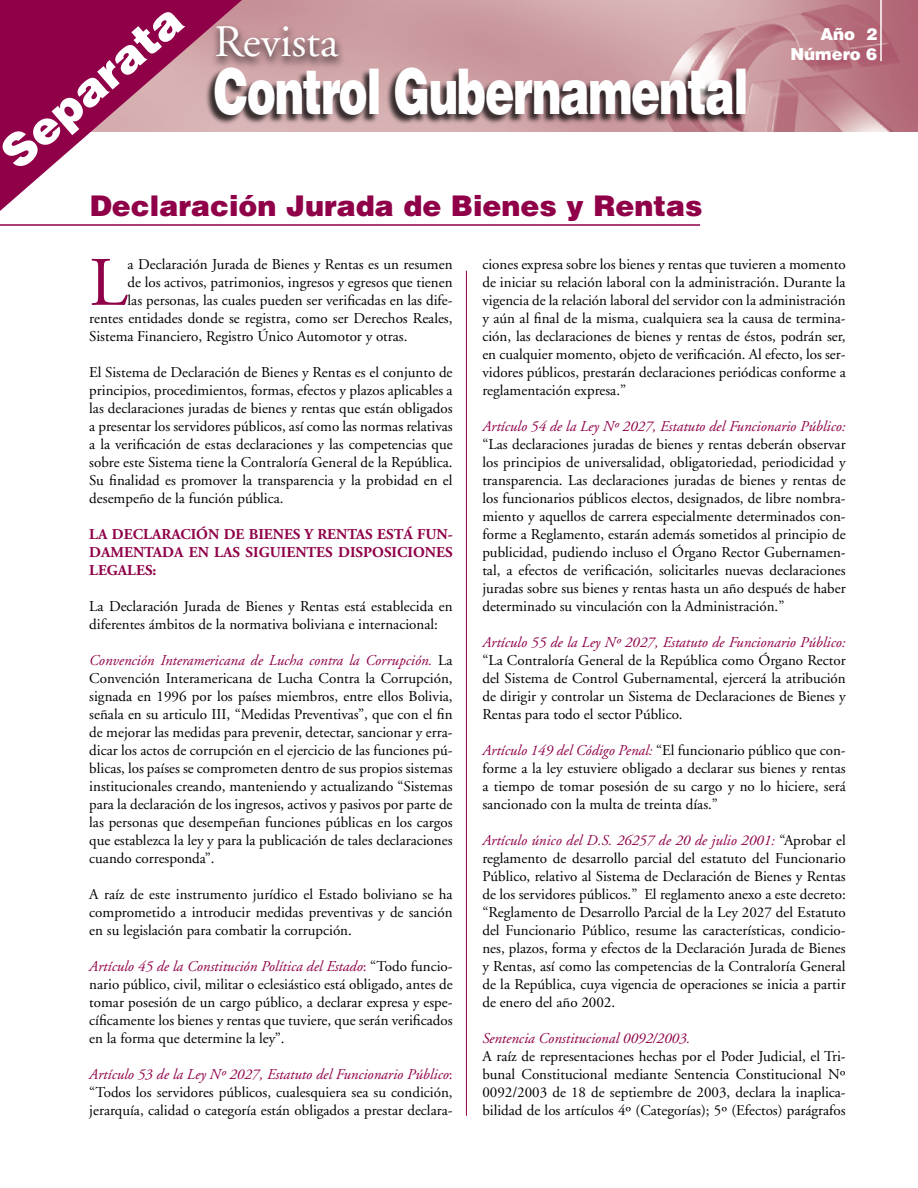
<style>
.page{position:relative;width:918px;height:1188px;background:#fff}
.page>*{position:absolute;margin:0;border:0;box-sizing:border-box;transform-origin:0 0}
.Párrafo_normal{font:69.3px "Adobe Garamond";color:#8f0048}
.Párrafo_normal-2{font:900 63px "Helvetica";letter-spacing:-.03em;color:#fff;scale:.7 1}
.t1{font:900 45px "Helvetica";color:#fff}
.Párrafo_normal-3{font:45px "Adobe Garamond";color:#fff}
.Párrafo_normal-4{font:900 28.5px "Helvetica";color:#8f0048}
.Número_Volumen_Fecha_-_Moderno{font:900 16.5px "Helvetica";color:#fff}
.Párrafo_normal-5{font:15px/18px "Adobe Garamond";color:#000;text-align:justify}
.Párrafo_normal-6{font:700 15px/18px "Adobe Garamond";color:#8f0048;text-align:justify}
.Párrafo_normal-7{font:italic 15px "Adobe Garamond";color:#8f0048}
.s1{font-style:italic;color:#8f0048}
.s2{color:#8f0048}
</style>
<div class="page">
<img style="left:242px;top:0;width:676px;height:132px">
<hr style="left:466px;top:271px;width:1px;height:845px;background:#8f0048">
<div style="left:204px;top:68px;width:542px;height:58px;background:#000;opacity:.75"></div>
<div style="left:209px;top:21px;width:137px;height:50px;background:#000;opacity:.9"></div>
<svg style="left:0;top:0;width:242px;height:211px"></svg>
<hr style="left:880px;top:0;width:2px;height:61px;background:#fff">
<hr style="left:0;top:224px;width:700px;height:2px;background:#8f0048">
<p class="t1" style="left:-12px;top:137px;width:224px;rotate:-41deg">Separata</p>
<p class="Párrafo_normal-3" style="left:214px;top:18px;width:125px">Revista</p>
<p class="Párrafo_normal-2" style="left:214px;top:50px;width:765px">Control Gubernamental</p>
<p class="Número_Volumen_Fecha_-_Moderno" style="left:820px;top:23px;width:58px">Año 2</p>
<p class="Número_Volumen_Fecha_-_Moderno" style="left:790px;top:43px;width:88px">Número 6</p>
<p class="Párrafo_normal-4" style="left:90px;top:187px;width:614px">Declaración Jurada de Bienes y Rentas</p>
<p class="Párrafo_normal-5" style="left:482px;top:255px;width:365px">ciones expresa sobre los bienes y rentas que tuvieren a momento de iniciar su relación laboral con la administración. Durante la vigencia de la relación laboral del servidor con la administración y aún al final de la misma, cualquiera sea la causa de termina&shy;ción, las declaraciones de bienes y rentas de éstos, podrán ser, en cualquier momento, objeto de verificación. Al efecto, los ser&shy;vidores públicos, prestarán declaraciones periódicas conforme a reglamentación expresa.”</p>
<p class="Párrafo_normal-5" style="left:482px;top:417px;width:365px"><span class="s1">Artículo 54 de la Ley Nº 2027, Estatuto del Funcionario Público: </span>“Las declaraciones juradas de bienes y rentas deberán observar los principios de universalidad, obligatoriedad, periodicidad y transparencia. Las declaraciones juradas de bienes y rentas de los funcionarios públicos electos, designados, de libre nombra&shy;miento y aquellos de carrera especialmente determinados con&shy;forme a Reglamento, estarán además sometidos al principio de publicidad, pudiendo incluso el Órgano Rector Gubernamen&shy;tal, a efectos de verificación, solicitarles nuevas declaraciones juradas sobre sus bienes y rentas hasta un año después de haber determinado su vinculación con la Administración.”</p>
<p class="Párrafo_normal-5" style="left:482px;top:633px;width:365px"><span class="s1">Artículo 55 de la Ley Nº 2027, Estatuto de Funcionario Público: </span>“La Contraloría General de la República como Órgano Rector del Sistema de Control Gubernamental, ejercerá la atribución de dirigir y controlar un Sistema de Declaraciones de Bienes y Rentas para todo el sector Público.</p>
<p class="Párrafo_normal-5" style="left:482px;top:741px;width:365px"><span class="s1">Artículo 149 del Código Penal:</span> “El funcionario público que con&shy;forme a la ley estuviere obligado a declarar sus bienes y rentas a tiempo de tomar posesión de su cargo y no lo hiciere, será sancionado con la multa de treinta días.”</p>
<p class="Párrafo_normal-5" style="left:482px;top:831px;width:365px"><span class="s1">Artículo único del D.S. 26257 de 20 de julio 2001:</span> “Aprobar el reglamento de desarrollo parcial del estatuto del Funcionario Público, relativo al Sistema de Declaración de Bienes y Rentas de los servidores públicos.” El reglamento anexo a este decreto: “Reglamento de Desarrollo Parcial de la Ley 2027 del Estatuto del Funcionario Público, resume las características, condicio&shy;nes, plazos, forma y efectos de la Declaración Jurada de Bienes y Rentas, así como las competencias de la Contraloría General de la República, cuya vigencia de operaciones se inicia a partir de enero del año 2002.</p>
<p class="Párrafo_normal-7" style="left:482px;top:1030px;width:210px">Sentencia Constitucional 0092/2003.</p>
<p class="Párrafo_normal-5" style="left:482px;top:1047px;width:365px">A raíz de representaciones hechas por el Poder Judicial, el Tri&shy;bunal Constitucional mediante Sentencia Constitucional Nº 0092/2003 de 18 de septiembre de 2003, declara la inaplica&shy;bilidad de los artículos 4º (Categorías); 5º (Efectos) parágrafos</p>
<p class="Párrafo_normal" style="left:89px;top:246px;width:40px">L</p>
<p class="Párrafo_normal-5" style="left:128px;top:255px;width:326px">a Declaración Jurada de Bienes y Rentas es un resumen</p>
<p class="Párrafo_normal-5" style="left:128px;top:273px;width:326px">de los activos, patrimonios, ingresos y egresos que tienen</p>
<p class="Párrafo_normal-5" style="left:128px;top:291px;width:327px">las personas, las cuales pueden ser verificadas en las dife-</p>
<p class="Párrafo_normal-5" style="left:89px;top:309px;width:365px">rentes entidades donde se registra, como ser Derechos Reales,</p>
<p class="Párrafo_normal-5" style="left:89px;top:327px;width:320px">Sistema Financiero, Registro Único Automotor y otras.</p>
<p class="Párrafo_normal-5" style="left:89px;top:363px;width:365px">El Sistema de Declaración de Bienes y Rentas es el conjunto de principios, procedimientos, formas, efectos y plazos aplicables a las declaraciones juradas de bienes y rentas que están obligados a presentar los servidores públicos, así como las normas relativas a la verificación de estas declaraciones y las competencias que sobre este Sistema tiene la Contraloría General de la República.<br>Su finalidad es promover la transparencia y la probidad en el desempeño de la función pública.</p>
<p class="Párrafo_normal-6" style="left:89px;top:525px;width:365px">LA DECLARACIÓN DE BIENES Y RENTAS ESTÁ FUN-DAMENTADA EN LAS SIGUIENTES DISPOSICIONES LEGALES:</p>
<p class="Párrafo_normal-5" style="left:89px;top:597px;width:365px">La Declaración Jurada de Bienes y Rentas está establecida en diferentes ámbitos de la normativa boliviana e internacional:</p>
<p class="Párrafo_normal-5" style="left:89px;top:651px;width:365px"><span class="s1">Convención Interamericana de Lucha contra la Corrupción.</span> La Convención Interamericana de Lucha Contra la Corrupción, signada en 1996 por los países miembros, entre ellos Bolivia, señala en su articulo III, “Medidas Preventivas”, que con el fin de mejorar las medidas para prevenir, detectar, sancionar y erra&shy;dicar los actos de corrupción en el ejercicio de las funciones pú&shy;blicas, los países se comprometen dentro de sus propios sistemas institucionales creando, manteniendo y actualizando “Sistemas para la declaración de los ingresos, activos y pasivos por parte de las personas que desempeñan funciones públicas en los cargos que establezca la ley y para la publicación de tales declaraciones cuando corresponda”.</p>
<p class="Párrafo_normal-5" style="left:89px;top:885px;width:365px">A raíz de este instrumento jurídico el Estado boliviano se ha comprometido a introducir medidas preventivas y de sanción en su legislación para combatir la corrupción.</p>
<p class="Párrafo_normal-5" style="left:89px;top:957px;width:365px"><span class="s1">Artículo 45 de la Constitución Política del Estado</span><span class="s2">:</span> “Todo funcio&shy;nario público, civil, militar o eclesiástico está obligado, antes de tomar posesión de un cargo público, a declarar expresa y espe&shy;cíficamente los bienes y rentas que tuviere, que serán verificados en la forma que determine la ley”.</p>
<p class="Párrafo_normal-5" style="left:89px;top:1065px;width:365px"><span class="s1">Artículo 53 de la Ley Nº 2027, Estatuto del Funcionario Público</span><span class="s2">: </span>“Todos los servidores públicos, cualesquiera sea su condición, jerarquía, calidad o categoría están obligados a prestar declara-</p>
</div>
